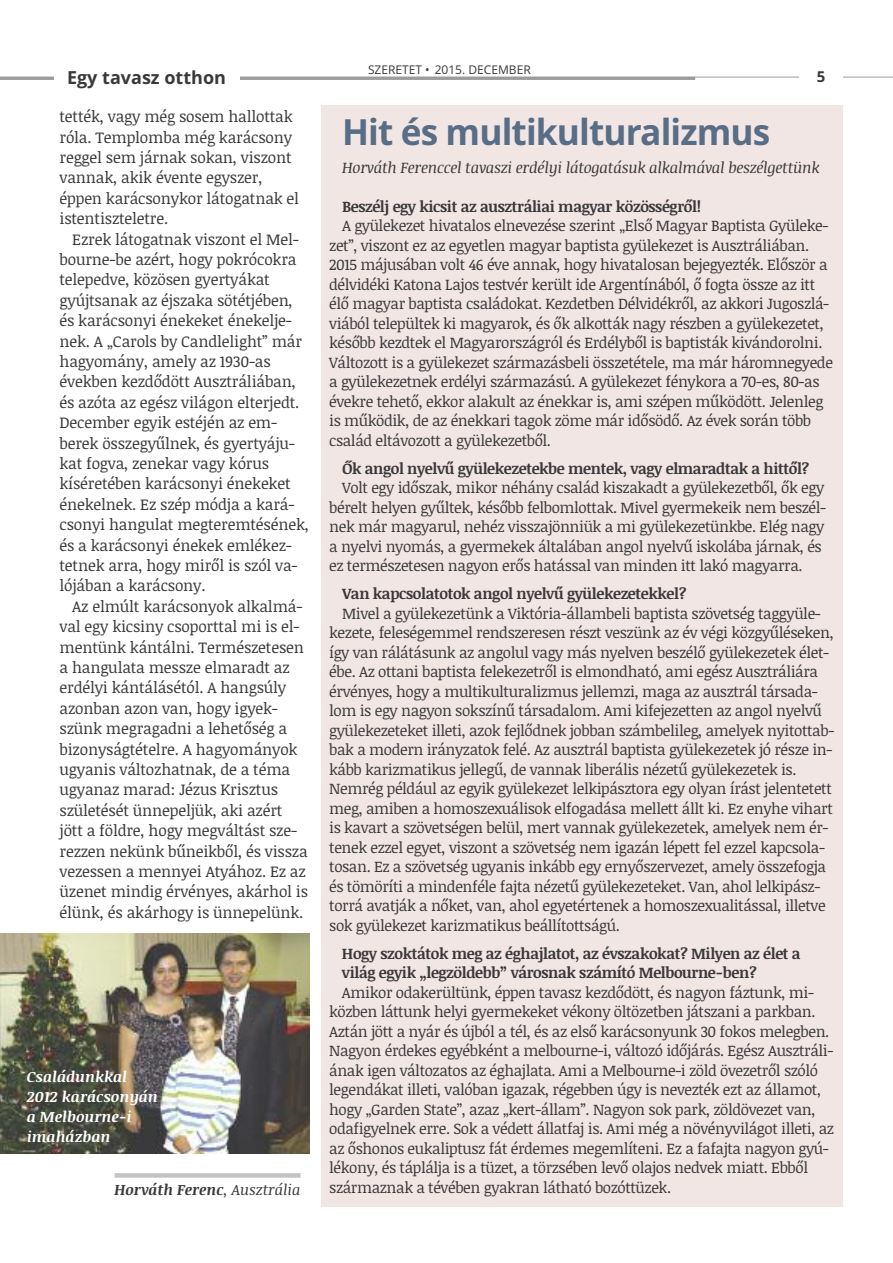
<style>
.page{position:relative;width:893px;height:1263px;background:#fff}
.page>*{position:absolute;margin:0;border:0;box-sizing:border-box;transform-origin:0 0}
.t1{font:700 36px "Open Sans";letter-spacing:-.025em;color:#586d86}
.t2{font:700 18px "Open Sans";color:#39383a}
.t3{font:15.75px/20.4px "Noticia Text";letter-spacing:-.01em;color:#39383a}
.t4{font:15.45px/19.5px "Noticia Text";letter-spacing:-.025em;color:#39383a}
.t5{font:700 15.45px/19.5px "Noticia Text";letter-spacing:-.025em;color:#39383a}
.t6{font:italic 15.45px "Noticia Text";letter-spacing:-.015em;color:#39383a}
.t7{font:italic 700 15px/19.8px "Noticia Text";color:#fff}
.t8{font:italic 700 15px "Noticia Text";color:#39383a}
.t9{font:700 15px "Open Sans";color:#39383a}
.t10{font:12px "Open Sans";color:#39383a}
.s1{font-weight:400}
</style>
<div class="page">
<hr style="left:0;top:77px;width:695px;height:3px;background:#9c9c9c">
<hr style="left:0;top:77px;width:893px;height:1px;background:#9c9c9c">
<div style="left:799px;top:61px;width:44px;height:35px;background:#fff"></div>
<div style="left:322px;top:105px;width:521px;height:1102px;background:#f2e6e4"></div>
<div style="left:54px;top:61px;width:185px;height:35px;background:#fff"></div>
<div style="left:115px;top:1173px;width:185px;height:5px;background:#c3c3c4"></div>
<img style="left:0;top:934px;width:309px;height:220px">
<p class="t2" style="left:67px;top:67px;width:160px">egy tavasz otthon</p>
<p class="t3" style="left:60px;top:107px;width:241px">tették, vagy még sosem hallottak róla. Templomba még karácsony reggel sem járnak sokan, viszont vannak, akik évente egyszer, éppen karácsonykor látogatnak el istentiszteletre.</p>
<p class="t3" style="left:60px;top:229px;width:251px;text-indent:13px">Ezrek látogatnak viszont el Mel&shy;bourne-be azért, hogy pokrócokra telepedve, közösen gyertyákat gyújtsanak az éjszaka sötétjében, és karácsonyi énekeket énekelje&shy;nek. A „Carols by Candlelight” már hagyomány, amely az 1930-as években kezdődött Ausztráliában, és azóta az egész világon elterjedt.<br>December egyik estéjén az em&shy;berek összegyűlnek, és gyertyáju&shy;kat fogva, zenekar vagy kórus kíséretében karácsonyi énekeket énekelnek. Ez szép módja a kará&shy;csonyi hangulat megteremtésének, és a karácsonyi énekek emlékez&shy;tetnek arra, hogy miről is szól va&shy;lójában a karácsony.</p>
<p class="t3" style="left:60px;top:596px;width:250px;text-indent:13px">Az elmúlt karácsonyok alkalmá&shy;val egy kicsiny csoporttal mi is el&shy;mentünk kántálni. Természetesen a hangulata messze elmaradt az erdélyi kántálásétól. A hangsúly azonban azon van, hogy igyek&shy;szünk megragadni a lehetőség a bizonyságtételre. A hagyományok ugyanis változhatnak, de a téma ugyanaz marad: Jézus Krisztus születését ünnepeljük, aki azért jött a földre, hogy megváltást sze&shy;rezzen nekünk bűneikből, és vissza vezessen a mennyei Atyához. Ez az üzenet mindig érvényes, akárhol is élünk, és akárhogy is ünnepelünk.</p>
<p class="t7" style="left:27px;top:1067px;width:133px">Családunkkal<br>2012 karácsonyán a Melbourne-i imaházban</p>
<p class="t8" style="left:115px;top:1181px;width:187px">Horváth Ferenc<span class="s1">, Ausztrália</span></p>
<p class="t10" style="left:368px;top:63px;width:164px">SZERETET • 2015. DECEMBER</p>
<p class="t9" style="left:817px;top:68px;width:10px">5</p>
<h1 class="t1" style="left:342px;top:111px;width:430px">hit és multikulturalizmus</h1>
<p class="t6" style="left:342px;top:158px;width:479px">Horváth Ferenccel tavaszi erdélyi látogatásuk alkalmával beszélgettünk</p>
<p class="t5" style="left:342px;top:197px;width:361px">Beszélj egy kicsit az ausztráliai magyar közösségről!</p>
<p class="t4" style="left:329px;top:216px;width:505px;text-indent:13px">A gyülekezet hivatalos elnevezése szerint „Első Magyar Baptista Gyüleke&shy;zet”, viszont ez az egyetlen magyar baptista gyülekezet is Ausztráliában.<br>2015 májusában volt 46 éve annak, hogy hivatalosan bejegyezték. Először a délvidéki Katona Lajos testvér került ide Argentínából, ő fogta össze az itt élő magyar baptista családokat. Kezdetben Délvidékről, az akkori Jugoszlá&shy;viából települtek ki magyarok, és ők alkották nagy részben a gyülekezetet, később kezdtek el Magyarországról és Erdélyből is baptisták kivándorolni.<br>Változott is a gyülekezet származásbeli összetétele, ma már háromnegyede a gyülekezetnek erdélyi származású. A gyülekezet fénykora a 70-es, 80-as évekre tehető, ekkor alakult az énekkar is, ami szépen működött. Jelenleg is működik, de az énekkari tagok zöme már idősödő. Az évek során több család eltávozott a gyülekezetből.</p>
<p class="t5" style="left:342px;top:459px;width:469px">Ők angol nyelvű gyülekezetekbe mentek, vagy elmaradtak a hittől?</p>
<p class="t4" style="left:329px;top:478px;width:498px;text-indent:13px">Volt egy időszak, mikor néhány család kiszakadt a gyülekezetből, ők egy bérelt helyen gyűltek, később felbomlottak. Mivel gyermekeik nem beszél&shy;nek már magyarul, nehéz visszajönniük a mi gyülekezetünkbe. Elég nagy a nyelvi nyomás, a gyermekek általában angol nyelvű iskolába járnak, és ez természetesen nagyon erős hatással van minden itt lakó magyarra.</p>
<p class="t5" style="left:342px;top:584px;width:346px">Van kapcsolatotok angol nyelvű gyülekezetekkel?</p>
<p class="t4" style="left:329px;top:604px;width:506px;text-indent:13px">Mivel a gyülekezetünk a Viktória-állambeli baptista szövetség taggyüle&shy;kezete, feleségemmel rendszeresen részt veszünk az év végi közgyűléseken, így van rálátásunk az angolul vagy más nyelven beszélő gyülekezetek élet&shy;ébe. Az ottani baptista felekezetről is elmondható, ami egész Ausztráliára érvényes, hogy a multikulturalizmus jellemzi, maga az ausztrál társada&shy;lom is egy nagyon sokszínű társadalom. Ami kifejezetten az angol nyelvű gyülekezeteket illeti, azok fejlődnek jobban számbelileg, amelyek nyitottab&shy;bak a modern irányzatok felé. Az ausztrál baptista gyülekezetek jó része in&shy;kább karizmatikus jellegű, de vannak liberális nézetű gyülekezetek is.<br>Nemrég például az egyik gyülekezet lelkipásztora egy olyan írást jelentetett meg, amiben a homoszexuálisok elfogadása mellett állt ki. Ez enyhe vihart is kavart a szövetségen belül, mert vannak gyülekezetek, amelyek nem ér&shy;tenek ezzel egyet, viszont a szövetség nem igazán lépett fel ezzel kapcsola&shy;tosan. Ez a szövetség ugyanis inkább egy ernyőszervezet, amely összefogja és tömöríti a mindenféle fajta nézetű gyülekezeteket. Van, ahol lelkipász&shy;torrá avatják a nőket, van, ahol egyetértenek a homoszexualitással, illetve sok gyülekezet karizmatikus beállítottságú.</p>
<p class="t5" style="left:342px;top:944px;width:460px">Hogy szoktátok meg az éghajlatot, az évszakokat? Milyen az élet a világ egyik „legzöldebb” városnak számító Melbourne-ben?</p>
<p class="t4" style="left:329px;top:983px;width:506px;text-indent:13px">Amikor odakerültünk, éppen tavasz kezdődött, és nagyon fáztunk, mi&shy;közben láttunk helyi gyermekeket vékony öltözetben játszani a parkban.<br>Aztán jött a nyár és újból a tél, és az első karácsonyunk 30 fokos melegben.<br>Nagyon érdekes egyébként a melbourne-i, változó időjárás. Egész Ausztráli&shy;ának igen változatos az éghajlata. Ami a Melbourne-i zöld övezetről szóló legendákat illeti, valóban igazak, régebben úgy is nevezték ezt az államot, hogy „Garden State”, azaz „kert-állam”. Nagyon sok park, zöldövezet van, odafigyelnek erre. Sok a védett állatfaj is. Ami még a növényvilágot illeti, az az őshonos eukaliptusz fát érdemes megemlíteni. Ez a fafajta nagyon gyú&shy;lékony, és táplálja is a tüzet, a törzsében levő olajos nedvek miatt. Ebből származnak a tévében gyakran látható bozóttüzek.</p>
</div>
